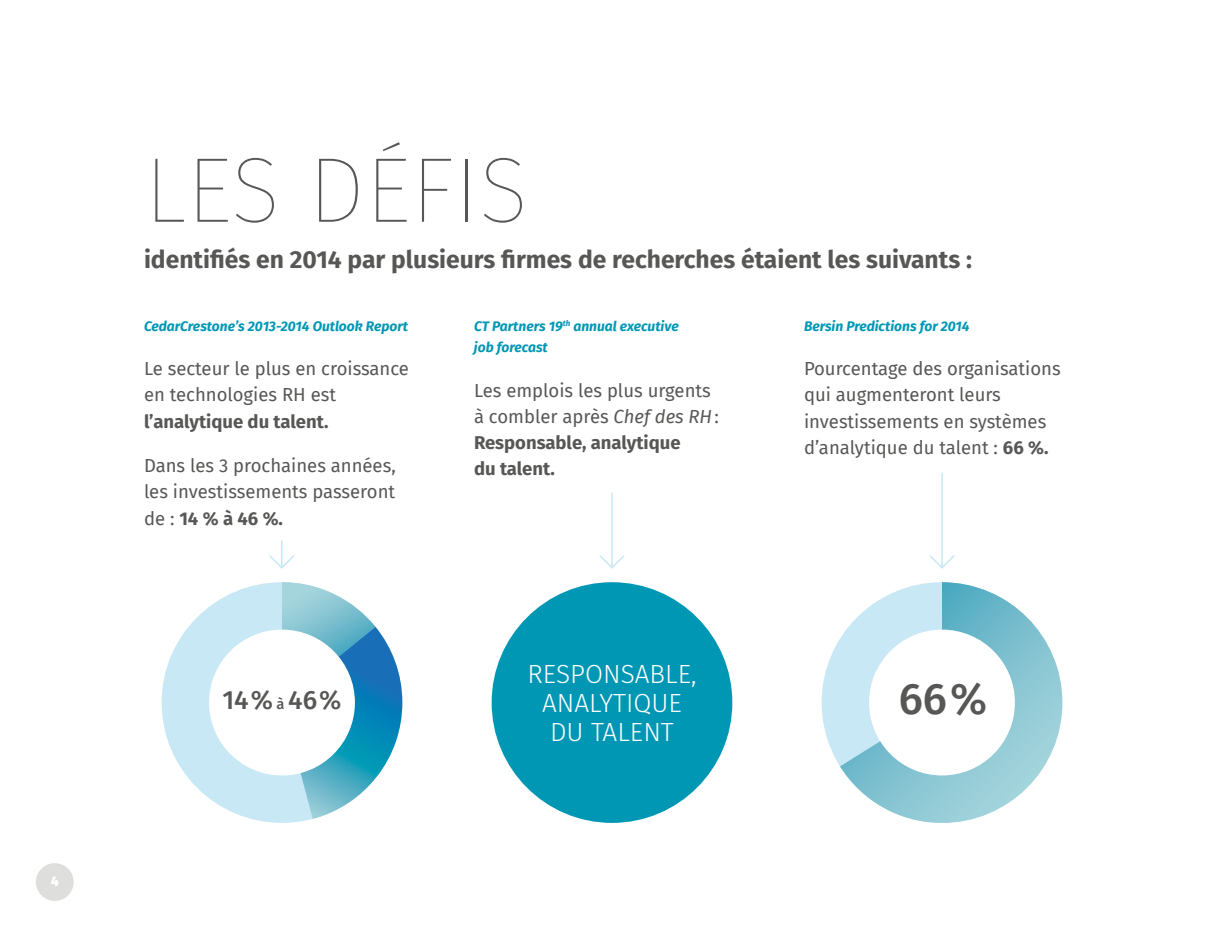
<style>
.page{position:relative;width:1224px;height:936px;background:#fff}
.page>*{position:absolute;margin:0;border:0;box-sizing:border-box;transform-origin:0 0}
.t1{font:100 92.4px "Fira Sans";color:#575756}
.t2{font:500 43.8px "Fira Sans";color:#575756}
.t3{font:500 26.4px "Fira Sans";color:#575756}
.t4{font:300 26.2px/29.2px "Fira Sans";color:#fff;text-align:center}
.t5{font:700 24.6px "Fira Sans";color:#575756}
.t6{font:18.4px/26.2px "Fira Sans";color:#575756}
.t7{font:700 18.4px "Fira Sans";color:#575756}
.t8{font:900 14px "Fira Sans";color:#fff}
.t9{font:italic 700 13.8px/21.6px "Fira Sans";color:#0097b4}
.s1{font-weight:700}
.s2{font-style:italic}
.s3{font-size:14.6px}
</style>
<div class="page">
<div style="left:822px;top:582px;width:240px;height:241px;background:#c9e8f5;border-radius:50%"></div>
<svg style="left:840px;top:582px;width:222px;height:241px"></svg>
<div style="left:162px;top:582px;width:240px;height:241px;background:#c9e8f5;border-radius:50%"></div>
<div style="left:492px;top:582px;width:240px;height:241px;background:#0097b4;border-radius:50%"></div>
<svg style="left:599px;top:555px;width:26px;height:14px"></svg>
<svg style="left:269px;top:555px;width:25px;height:14px"></svg>
<hr style="left:611px;top:493px;width:2px;height:74px;background:#c9e8f5">
<hr style="left:281px;top:541px;width:2px;height:26px;background:#c9e8f5">
<svg style="left:930px;top:555px;width:25px;height:14px"></svg>
<hr style="left:941px;top:473px;width:2px;height:94px;background:#c9e8f5">
<svg style="left:282px;top:582px;width:120px;height:237px"></svg>
<div style="left:209px;top:630px;width:146px;height:145px;background:#fff;border-radius:50%"></div>
<div style="left:869px;top:630px;width:146px;height:145px;background:#fff;border-radius:50%"></div>
<p class="t8" style="left:51px;top:868px;width:10px">4</p>
<h1 class="t1" style="left:144px;top:125px;width:386px">LES DÉFIS</h1>
<h3 class="t5" style="left:144px;top:239px;width:830px">identifiés en 2014 par plusieurs firmes de recherches étaient les suivants :</h3>
<p class="t9" style="left:144px;top:314px;width:266px">CedarCrestone’s 2013-2014 Outlook Report</p>
<p class="t6" style="left:144px;top:355px;width:266px">Le secteur le plus en croissance en technologies RH est</p>
<p class="t7" style="left:144px;top:406px;width:186px">l’analytique du talent.</p>
<p class="t6" style="left:144px;top:452px;width:253px;text-align:justify">Dans les 3 prochaines années, les investissements passeront de : <span class="s1">14 % à 46 %.</span></p>
<p class="t9" style="left:474px;top:314px;width:206px">CT Partners 19<sup>th</sup> annual executive job forecast</p>
<p class="t6" style="left:474px;top:377px;width:246px">Les emplois les plus urgents à combler après <span class="s2">Chef des RH</span>:<br><span class="s1">Responsable, analytique<br>du talent.</span></p>
<p class="t9" style="left:804px;top:314px;width:167px">Bersin Predictions for 2014</p>
<p class="t6" style="left:804px;top:355px;width:258px">Pourcentage des organisations qui augmenteront leurs investissements en systèmes d’analytique du talent : <span class="s1">66 %.</span></p>
<h3 class="t4" style="left:527px;top:659px;width:171px">RESPONSABLE,<br>ANALYTIQUE<br>DU TALENT</h3>
<h3 class="t3" style="left:222px;top:678px;width:121px">14% <span class="s3">à</span> 46%</h3>
<h2 class="t2" style="left:899px;top:664px;width:90px">66%</h2>
</div>
